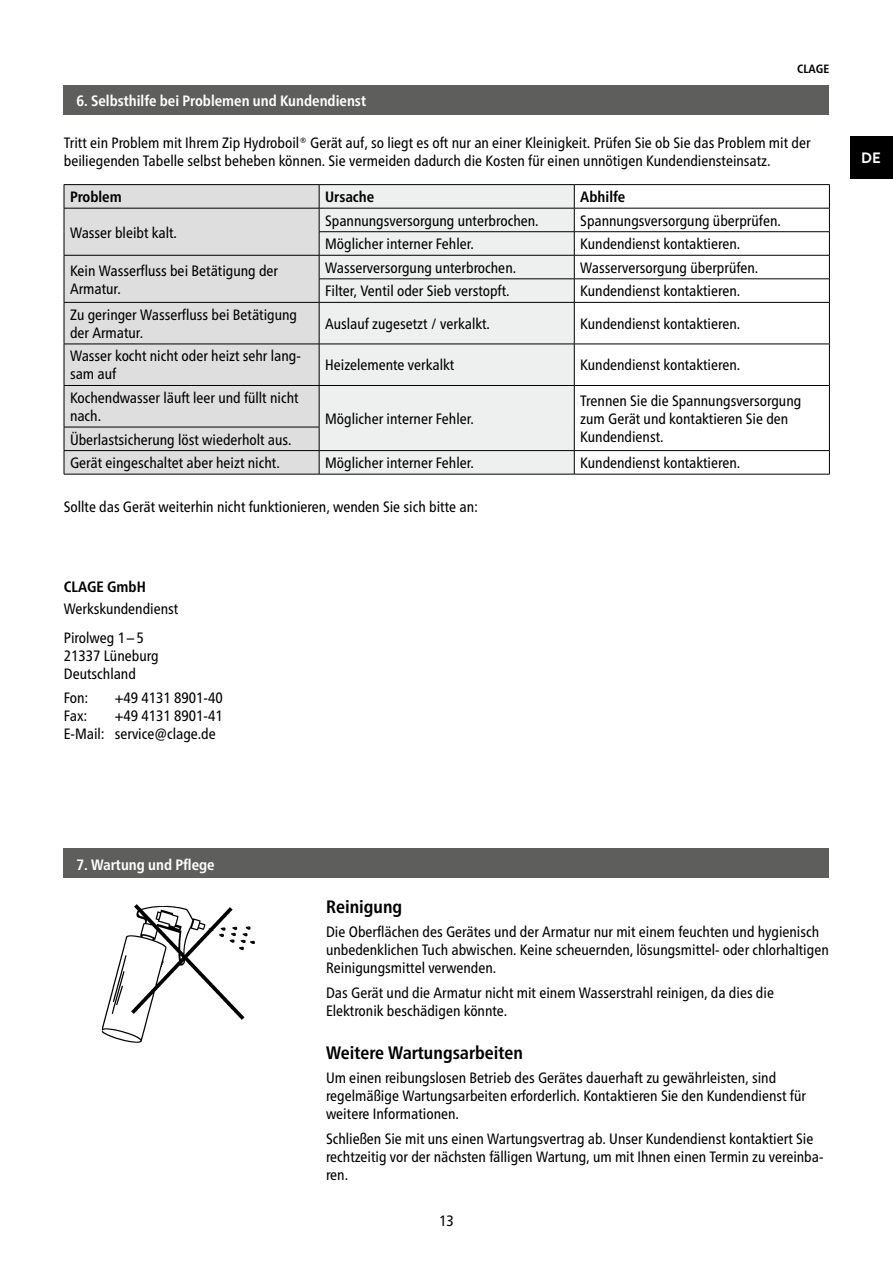
<style>
.page{position:relative;width:893px;height:1263px;background:#fff}
.page>*{position:absolute;margin:0;border:0;box-sizing:border-box;transform-origin:0 0}
.t1{font:700 condensed 18px "Frutiger Neue LTW1 G";color:#000}
.t2{font:condensed 15px/18px "Frutiger Neue LTW1 G";color:#000}
.t3{font:700 condensed 15px "Frutiger Neue LTW1 G";color:#fff}
.t4{font:700 condensed 15px "Frutiger Neue LTW1 G";color:#000}
.t5{font:700 15px "Brandon Text";color:#fff}
.t6{font:700 condensed 12px "Frutiger Neue LTW1 G";color:#000}
</style>
<div class="page">
<div style="left:850px;top:136px;width:43px;height:43px;background:#000"></div>
<div style="left:64px;top:85px;width:765px;height:30px;background:#5e5e5d"></div>
<div style="left:65px;top:185px;width:254px;height:289px;background:#dedede"></div>
<div style="left:320px;top:185px;width:254px;height:289px;background:#eeefef"></div>
<hr style="left:64px;top:385px;width:255px;height:1px;background:#000">
<hr style="left:64px;top:427px;width:255px;height:1px;background:#000">
<hr style="left:64px;top:450px;width:255px;height:1px;background:#000">
<hr style="left:64px;top:474px;width:255px;height:1px;background:#000">
<svg style="left:319px;top:185px;width:1px;height:117px"></svg>
<svg style="left:574px;top:185px;width:1px;height:117px"></svg>
<hr style="left:319px;top:303px;width:1px;height:41px;background:#000">
<hr style="left:574px;top:303px;width:1px;height:41px;background:#000">
<hr style="left:319px;top:344px;width:1px;height:41px;background:#000">
<hr style="left:574px;top:344px;width:1px;height:41px;background:#000">
<hr style="left:319px;top:386px;width:1px;height:41px;background:#000">
<hr style="left:574px;top:386px;width:1px;height:41px;background:#000">
<svg style="left:319px;top:427px;width:1px;height:47px"></svg>
<svg style="left:574px;top:427px;width:1px;height:47px"></svg>
<hr style="left:64px;top:184px;width:255px;height:1px;background:#000">
<hr style="left:319px;top:184px;width:255px;height:1px;background:#000">
<hr style="left:574px;top:184px;width:256px;height:1px;background:#000">
<hr style="left:64px;top:208px;width:255px;height:1px;background:#000">
<hr style="left:319px;top:208px;width:255px;height:1px;background:#000">
<hr style="left:574px;top:208px;width:256px;height:1px;background:#000">
<hr style="left:319px;top:231px;width:255px;height:1px;background:#000">
<hr style="left:574px;top:231px;width:256px;height:1px;background:#000">
<hr style="left:64px;top:255px;width:255px;height:1px;background:#000">
<svg style="left:64px;top:185px;width:1px;height:117px"></svg>
<hr style="left:319px;top:255px;width:255px;height:1px;background:#000">
<hr style="left:574px;top:255px;width:256px;height:1px;background:#000">
<hr style="left:319px;top:279px;width:255px;height:1px;background:#000">
<hr style="left:574px;top:279px;width:256px;height:1px;background:#000">
<svg style="left:829px;top:185px;width:1px;height:117px"></svg>
<hr style="left:64px;top:302px;width:255px;height:1px;background:#000">
<hr style="left:64px;top:303px;width:1px;height:41px;background:#000">
<hr style="left:319px;top:302px;width:255px;height:1px;background:#000">
<hr style="left:574px;top:302px;width:256px;height:1px;background:#000">
<hr style="left:829px;top:303px;width:1px;height:41px;background:#000">
<hr style="left:64px;top:344px;width:255px;height:1px;background:#000">
<hr style="left:64px;top:344px;width:1px;height:41px;background:#000">
<hr style="left:64px;top:386px;width:1px;height:41px;background:#000">
<svg style="left:64px;top:427px;width:1px;height:47px"></svg>
<hr style="left:319px;top:344px;width:255px;height:1px;background:#000">
<hr style="left:574px;top:344px;width:256px;height:1px;background:#000">
<hr style="left:829px;top:344px;width:1px;height:41px;background:#000">
<hr style="left:829px;top:386px;width:1px;height:41px;background:#000">
<svg style="left:829px;top:427px;width:1px;height:47px"></svg>
<hr style="left:319px;top:385px;width:255px;height:1px;background:#000">
<hr style="left:574px;top:385px;width:256px;height:1px;background:#000">
<hr style="left:319px;top:450px;width:255px;height:1px;background:#000">
<hr style="left:574px;top:450px;width:256px;height:1px;background:#000">
<hr style="left:319px;top:474px;width:255px;height:1px;background:#000">
<hr style="left:574px;top:474px;width:256px;height:1px;background:#000">
<div style="left:64px;top:848px;width:765px;height:30px;background:#5e5e5d"></div>
<img style="left:103px;top:904px;width:152px;height:139px">
<p class="t6" style="left:797px;top:62px;width:34px">CLAGE</p>
<p class="t3" style="left:77px;top:92px;width:291px">6. Selbsthilfe bei Problemen und Kundendienst</p>
<p class="t2" style="left:64px;top:133px;width:748px">Tritt ein Problem mit Ihrem Zip Hydroboil® Gerät auf, so liegt es oft nur an einer Kleinigkeit. Prüfen Sie ob Sie das Problem mit der beiliegenden Tabelle selbst beheben können. Sie vermeiden dadurch die Kosten für einen unnötigen Kundendiensteinsatz.</p>
<p class="t4" style="left:70px;top:188px;width:53px">Problem</p>
<p class="t4" style="left:325px;top:188px;width:51px">Ursache</p>
<p class="t4" style="left:580px;top:188px;width:46px">Abhilfe</p>
<p class="t2" style="left:70px;top:223px;width:109px">Wasser bleibt kalt.</p>
<p class="t2" style="left:325px;top:211px;width:215px">Spannungsversorgung unterbrochen.</p>
<p class="t2" style="left:580px;top:211px;width:202px">Spannungsversorgung überprüfen.</p>
<p class="t2" style="left:325px;top:235px;width:150px">Möglicher interner Fehler.</p>
<p class="t2" style="left:580px;top:235px;width:161px">Kundendienst kontaktieren.</p>
<p class="t2" style="left:70px;top:261px;width:210px">Kein Wasserfluss bei Betätigung der<br>Armatur.</p>
<p class="t2" style="left:325px;top:258px;width:193px">Wasserversorgung unterbrochen.</p>
<p class="t2" style="left:580px;top:258px;width:180px">Wasserversorgung überprüfen.</p>
<p class="t2" style="left:325px;top:282px;width:186px">Filter, Ventil oder Sieb verstopft.</p>
<p class="t2" style="left:580px;top:282px;width:161px">Kundendienst kontaktieren.</p>
<p class="t2" style="left:70px;top:306px;width:229px">Zu geringer Wasserfluss bei Betätigung der Armatur.</p>
<p class="t2" style="left:325px;top:315px;width:166px">Auslauf zugesetzt / verkalkt.</p>
<p class="t2" style="left:580px;top:315px;width:161px">Kundendienst kontaktieren.</p>
<p class="t2" style="left:70px;top:347px;width:232px">Wasser kocht nicht oder heizt sehr lang&shy;sam auf</p>
<p class="t2" style="left:325px;top:356px;width:131px">Heizelemente verkalkt</p>
<p class="t2" style="left:580px;top:356px;width:161px">Kundendienst kontaktieren.</p>
<p class="t2" style="left:70px;top:389px;width:230px">Kochendwasser läuft leer und füllt nicht nach.</p>
<p class="t2" style="left:580px;top:391px;width:223px">Trennen Sie die Spannungsversorgung zum Gerät und kontaktieren Sie den</p>
<p class="t2" style="left:325px;top:409px;width:150px">Möglicher interner Fehler.</p>
<p class="t2" style="left:70px;top:430px;width:223px">Überlastsicherung löst wiederholt aus.</p>
<p class="t2" style="left:580px;top:427px;width:85px">Kundendienst.</p>
<p class="t2" style="left:70px;top:454px;width:211px">Gerät eingeschaltet aber heizt nicht.</p>
<p class="t2" style="left:325px;top:454px;width:150px">Möglicher interner Fehler.</p>
<p class="t2" style="left:580px;top:454px;width:161px">Kundendienst kontaktieren.</p>
<p class="t2" style="left:64px;top:498px;width:416px">Sollte das Gerät weiterhin nicht funktionieren, wenden Sie sich bitte an:</p>
<p class="t4" style="left:64px;top:578px;width:84px">CLAGE GmbH</p>
<p class="t2" style="left:64px;top:594px;width:116px;line-height:28.7px">Werkskundendienst<br>Pirolweg 1–5</p>
<p class="t2" style="left:64px;top:646px;width:96px">21337 Lüneburg<br>Deutschland</p>
<p class="t2" style="left:64px;top:689px;width:26px">Fon:</p>
<p class="t2" style="left:115px;top:689px;width:109px">+49 4131 8901-40</p>
<p class="t2" style="left:64px;top:707px;width:25px">Fax:</p>
<p class="t2" style="left:64px;top:707px;width:160px;text-indent:51px">+49 4131 8901-41<br>E-Mail: service@clage.de</p>
<p class="t5" style="left:861px;top:147px;width:21px">DE</p>
<p class="t3" style="left:77px;top:855px;width:140px">7. Wartung und Pflege</p>
<p class="t1" style="left:326px;top:896px;width:78px">Reinigung</p>
<p class="t2" style="left:326px;top:923px;width:504px">Die Oberflächen des Gerätes und der Armatur nur mit einem feuchten und hygienisch unbedenklichen Tuch abwischen. Keine scheuernden, lösungsmittel- oder chlorhaltigen<br>Reinigungsmittel verwenden.</p>
<p class="t2" style="left:326px;top:983px;width:449px">Das Gerät und die Armatur nicht mit einem Wasserstrahl reinigen, da dies die<br>Elektronik beschädigen könnte.</p>
<p class="t1" style="left:326px;top:1042px;width:199px">Weitere Wartungsarbeiten</p>
<p class="t2" style="left:326px;top:1069px;width:481px">Um einen reibungslosen Betrieb des Gerätes dauerhaft zu gewährleisten, sind regelmäßige Wartungsarbeiten erforderlich. Kontaktieren Sie den Kundendienst für weitere Informationen.</p>
<p class="t2" style="left:326px;top:1129px;width:499px">Schließen Sie mit uns einen Wartungsvertrag ab. Unser Kundendienst kontaktiert Sie rechtzeitig vor der nächsten fälligen Wartung, um mit Ihnen einen Termin zu vereinba&shy;ren.</p>
<p class="t2" style="left:439px;top:1212px;width:16px">13</p>
</div>
